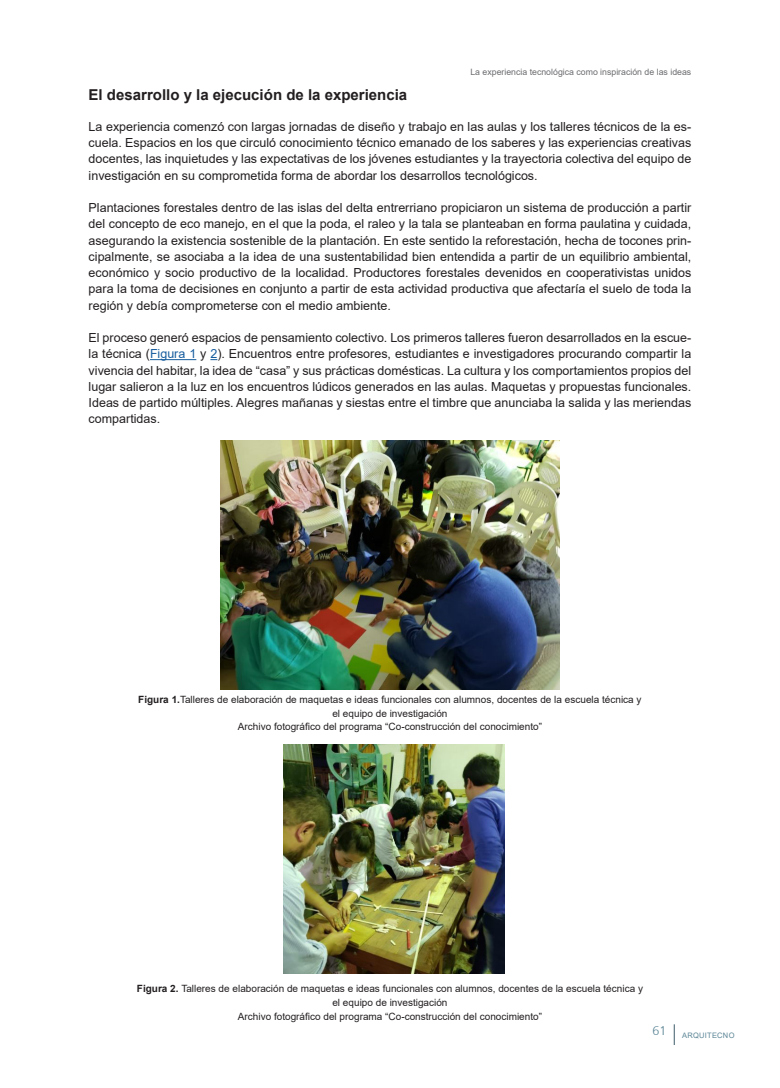
<style>
.page{position:relative;width:780px;height:1088px;background:#fff}
.page>*{position:absolute;margin:0;border:0;box-sizing:border-box;transform-origin:0 0}
.titulo_1-contenido{font:700 15px "Arial";color:#231f20}
.texto{font:12.5px/16.2px "Arial";color:#231f20;text-align:justify}
.epigrafe{font:10px "Arial";color:#231f20}
.t1{font:8.75px "Arial";color:#6c6d70}
.t2{font:7.5px "Arial";letter-spacing:.035em;color:#5a8595}
.s1{color:#175d9e}
.s2{font-weight:700}
</style>
<div class="page">
<svg style="left:674px;top:1024px;width:1px;height:21px"></svg>
<hr style="left:150px;top:359px;width:46px;height:1px;background:#175d9e">
<img style="left:221px;top:441px;width:338px;height:248px">
<img style="left:283px;top:744px;width:221px;height:230px">
<p class="t1" style="left:470px;top:66px;width:222px">La experiencia tecnológica como inspiración de las ideas</p>
<p class="titulo_1-contenido" style="left:89px;top:84px;width:320px">El desarrollo y la ejecución de la experiencia</p>
<p class="texto" style="left:89px;top:118px;width:604px">La experiencia comenzó con largas jornadas de diseño y trabajo en las aulas y los talleres técnicos de la es&shy;cuela. Espacios en los que circuló conocimiento técnico emanado de los saberes y las experiencias creativas docentes, las inquietudes y las expectativas de los jóvenes estudiantes y la trayectoria colectiva del equipo de investigación en su comprometida forma de abordar los desarrollos tecnológicos.</p>
<p class="texto" style="left:89px;top:199px;width:604px">Plantaciones forestales dentro de las islas del delta entrerriano propiciaron un sistema de producción a partir del concepto de eco manejo, en el que la poda, el raleo y la tala se planteaban en forma paulatina y cuidada, asegurando la existencia sostenible de la plantación. En este sentido la reforestación, hecha de tocones prin&shy;cipalmente, se asociaba a la idea de una sustentabilidad bien entendida a partir de un equilibrio ambiental, económico y socio productivo de la localidad. Productores forestales devenidos en cooperativistas unidos para la toma de decisiones en conjunto a partir de esta actividad productiva que afectaría el suelo de toda la región y debía comprometerse con el medio ambiente.</p>
<p class="texto" style="left:89px;top:329px;width:604px">El proceso generó espacios de pensamiento colectivo. Los primeros talleres fueron desarrollados en la escue&shy;la técnica (<span class="s1">Figura 1</span> y <span class="s1">2</span>). Encuentros entre profesores, estudiantes e investigadores procurando compartir la vivencia del habitar, la idea de “casa” y sus prácticas domésticas. La cultura y los comportamientos propios del lugar salieron a la luz en los encuentros lúdicos generados en las aulas. Maquetas y propuestas funcionales.<br>Ideas de partido múltiples. Alegres mañanas y siestas entre el timbre que anunciaba la salida y las meriendas compartidas.</p>
<p class="epigrafe" style="left:138px;top:692px;width:505px"><span class="s2">Figura 1.</span>Talleres de elaboración de maquetas e ideas funcionales con alumnos, docentes de la escuela técnica y</p>
<p class="epigrafe" style="left:332px;top:706px;width:117px">el equipo de investigación</p>
<p class="epigrafe" style="left:238px;top:720px;width:305px">Archivo fotográfico del programa “Co-construcción del conocimiento”</p>
<p class="epigrafe" style="left:137px;top:982px;width:507px"><span class="s2">Figura 2.</span> Talleres de elaboración de maquetas e ideas funcionales con alumnos, docentes de la escuela técnica y</p>
<p class="epigrafe" style="left:332px;top:995px;width:117px">el equipo de investigación</p>
<p class="epigrafe" style="left:238px;top:1009px;width:305px">Archivo fotográfico del programa “Co-construcción del conocimiento”</p>
<p class="t2" style="left:652px;top:1030px;width:83px"><sup>61</sup> ARQUITECNO</p>
</div>
